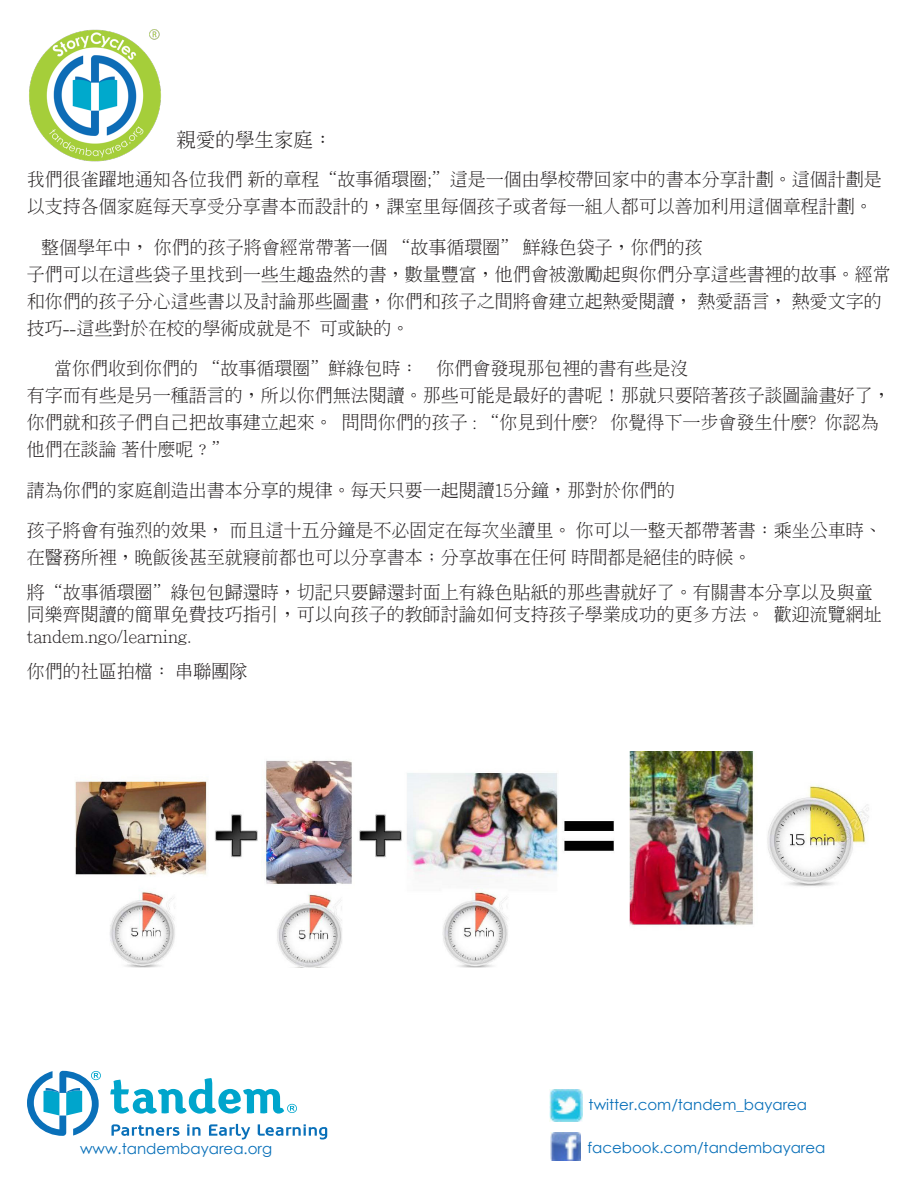
<style>
.page{position:relative;width:918px;height:1188px;background:#fff}
.page>*{position:absolute;margin:0;border:0;box-sizing:border-box;transform-origin:0 0}
.t1{font:300 19.5px "Adobe Ming Std";color:#231f20}
.t2{font:300 18px/27px "Adobe Ming Std";color:#231f20}
.t3{font:15px "Century Gothic";color:#0970b9}
</style>
<div class="page">
<img style="left:29px;top:29px;width:132px;height:133px">
<img style="left:75px;top:752px;width:794px;height:216px">
<svg style="left:111px;top:1124px;width:69px;height:12px"></svg>
<svg style="left:187px;top:1124px;width:13px;height:12px"></svg>
<svg style="left:209px;top:1124px;width:41px;height:16px"></svg>
<svg style="left:258px;top:1124px;width:69px;height:16px"></svg>
<svg style="left:27px;top:1071px;width:74px;height:65px"></svg>
<svg style="left:110px;top:1078px;width:187px;height:36px"></svg>
<img style="left:551px;top:1132px;width:30px;height:29px">
<img style="left:549px;top:1090px;width:33px;height:31px">
<p class="t1" style="left:177px;top:129px;width:157px">親愛的學生家庭﹕</p>
<p class="t2" style="left:27px;top:166px;width:857px">我們很雀躍地通知各位我們 新的章程“故事循環圈;”這是一個由學校帶回家中的書本分享計劃。這個計劃是以支持各個家庭每天享受分享書本而設計的，課室里每個孩子或者每一組人都可以善加利用這個章程計劃。</p>
<p class="t2" style="left:27px;top:233px;width:866px;text-indent:14px">整個學年中， 你們的孩子將會經常帶著一個 “故事循環圈” 鮮綠色袋子，你們的孩<br>子們可以在這些袋子里找到一些生趣盎然的書，數量豐富，他們會被激勵起與你們分享這些書裡的故事。經常和你們的孩子分心這些書以及討論那些圖畫，你們和孩子之間將會建立起熱愛閱讀， 熱愛語言， 熱愛文字的技巧--這些對於在校的學術成就是不 可或缺的。</p>
<p class="t2" style="left:27px;top:355px;width:866px;text-indent:27px">當你們收到你們的 “故事循環圈”鮮綠包時﹕ 你們會發現那包裡的書有些是沒<br>有字而有些是另一種語言的，所以你們無法閱讀。那些可能是最好的書呢﹗那就只要陪著孩子談圖論畫好了，你們就和孩子們自己把故事建立起來。 問問你們的孩子 : “你見到什麼? 你覺得下一步會發生什麼? 你認為他們在談論 著什麼呢﹖”</p>
<p class="t2" style="left:27px;top:476px;width:650px">請為你們的家庭創造出書本分享的規律。每天只要一起閱讀15分鐘，那對於你們的</p>
<p class="t2" style="left:27px;top:517px;width:857px">孩子將會有強烈的效果， 而且這十五分鐘是不必固定在每次坐讀里。 你可以一整天都帶著書﹕乘坐公車時、在醫務所裡，晚飯後甚至就寢前都也可以分享書本﹔分享故事在任何 時間都是絕佳的時候。</p>
<p class="t2" style="left:27px;top:581px;width:857px;line-height:21.6px">將“故事循環圈”綠包包歸還時，切記只要歸還封面上有綠色貼紙的那些書就好了。有關書本分享以及與童同樂齊閱讀的簡單免費技巧指引，可以向孩子的教師討論如何支持孩子學業成功的更多方法。 歡迎流覽網址tandem.ngo/learning.</p>
<p class="t2" style="left:27px;top:657px;width:222px">你們的社區拍檔﹕ 串聯團隊</p>
<p class="t3" style="left:589px;top:1095px;width:220px">twitter.com/tandem_bayarea</p>
<p class="t3" style="left:80px;top:1138px;width:193px">www.tandembayarea.org</p>
<p class="t3" style="left:588px;top:1137px;width:239px">facebook.com/tandembayarea</p>
</div>
